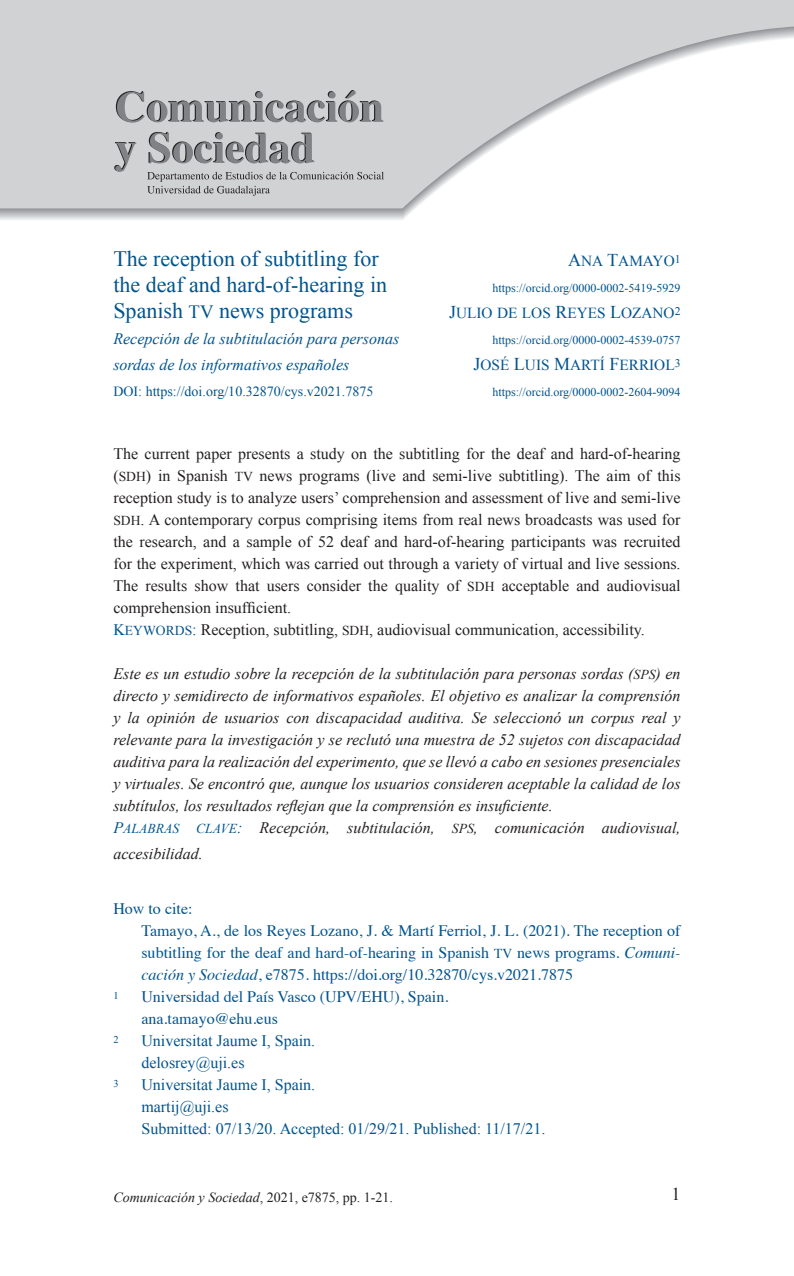
<style>
.page{position:relative;width:794px;height:1276px;background:#fff}
.page>*{position:absolute;margin:0;border:0;box-sizing:border-box;transform-origin:0 0}
.t1{font:22px/26px "Times New Roman";color:#00548e}
.t2{font:18px "Times New Roman";color:#231f20}
.t3{font:16px/22px "Times New Roman";color:#231f20}
.t4{font:italic 16px/22px "Times New Roman";color:#231f20;text-align:justify}
.t5{font:16px/22px "Times";color:#00548e}
.t6{font:16px/22px "Times New Roman";color:#00548e}
.t7{font:italic 16px/26px "Times New Roman";color:#00548e}
.t8{font:15.4px "Times New Roman PSMT SC850";color:#00548e}
.t9{font:14px "Times New Roman";color:#00548e}
.t10{font:italic 14px "Times New Roman";color:#231f20}
.t11{font:13.6px "Times New Roman PS Italic MT SC850";color:#00548e}
.t12{font:12px "Times New Roman";color:#00548e}
.t13{font:10.4px "Times New Roman";color:#00548e}
.t14{font:10.4px "Times";color:#00548e}
.s1{font-family:"Times New Roman PSMT SC850";font-size:18.8px}
.s2{font-size:18px}
.s3{font-family:"Times New Roman PSMT SC850";font-size:13.6px}
.s4{font-family:"Times New Roman PSMT SC850";color:#00548e}
.s5{font-family:"Times New Roman PSMT SC850";font-size:13.6px;color:#00548e}
.s6{font-family:"Times New Roman PS Italic MT SC850";font-style:normal;font-size:13.6px}
.s7{font-size:16px}
.s8{font-family:"Times New Roman PS Italic MT SC850";font-style:normal;font-size:13.6px;color:#00548e}
.s9{font-family:"Times New Roman PS Italic MT SC850";font-style:normal;color:#00548e}
.s10{font-family:"Times Roman SC850";font-size:13.6px}
.s11{font-style:italic}
.s12{font-style:normal}
</style>
<div class="page">
<svg style="left:0;top:0;width:794px;height:208px;fill:#d1d2d4"></svg>
<svg style="left:116px;top:90px;width:267px;height:33px;background:#a9aaac"></svg>
<svg style="left:114px;top:142px;width:22px;height:30px"></svg>
<svg style="left:148px;top:132px;width:166px;height:31px;background:#a3a4a7"></svg>
<svg style="left:147px;top:172px;width:237px;height:24px;background:#bcbcbe"></svg>
<h1 class="t1" style="left:113px;top:245px;width:275px">The reception of subtitling for the deaf and hard-of-hearing in<br>Spanish <span class="s1">TV</span> news programs</h1>
<p class="t7" style="left:113px;top:325px;width:287px">Recepción de la subtitulación para personas sordas de los informativos españoles</p>
<p class="t9" style="left:113px;top:382px;width:261px">DOI: https://doi.org/10.32870/cys.v2021.7875</p>
<p class="t8" style="left:568px;top:251px;width:114px"><span class="s2">A</span>NA <span class="s2">T</span>AMAYO<sup>1</sup></p>
<p class="t12" style="left:492px;top:280px;width:190px">https://orcid.org/0000-0002-5419-5929</p>
<p class="t8" style="left:449px;top:303px;width:233px"><span class="s2">J</span>ULIO DE LOS <span class="s2">R</span>EYES <span class="s2">L</span>OZANO<sup>2</sup></p>
<p class="t12" style="left:492px;top:332px;width:190px">https://orcid.org/0000-0002-4539-0757</p>
<p class="t8" style="left:473px;top:355px;width:208px"><span class="s2">J</span>OSÉ <span class="s2">L</span>UIS <span class="s2">M</span>ARTÍ <span class="s2">F</span>ERRIOL<sup>3</sup></p>
<p class="t12" style="left:492px;top:384px;width:190px">https://orcid.org/0000-0002-2604-9094</p>
<p class="t3" style="left:113px;top:443px;width:568px">The current paper presents a study on the subtitling for the deaf and hard-of-hearing (<span class="s3">SDH</span>) in Spanish <span class="s3">TV</span> news programs (live and semi-live subtitling). The aim of this reception study is to analyze users’ comprehension and assessment of live and semi-live <span class="s3">SDH</span>. A contemporary corpus comprising items from real news broadcasts was used for the research, and a sample of 52 deaf and hard-of-hearing participants was recruited for the experiment, which was carried out through a variety of virtual and live sessions.<br>The results show that users consider the quality of <span class="s3">SDH</span> acceptable and audiovisual comprehension insufficient.<br><span class="s4">K</span><span class="s5">EYWORDS</span><span class="s4">:</span> Reception, subtitling, <span class="s3">SDH</span>, audiovisual communication, accessibility.</p>
<p class="t4" style="left:113px;top:662px;width:568px">Este es un estudio sobre la recepción de la subtitulación para personas sordas (<span class="s6">SPS</span>) en directo y semidirecto de informativos españoles. El objetivo es analizar la comprensión y la opinión de usuarios con discapacidad auditiva. Se seleccionó un corpus real y relevante para la investigación y se reclutó una muestra de 52 sujetos con discapacidad auditiva para la realización del experimento, que se llevó a cabo en sesiones presenciales y virtuales. Se encontró que, aunque los usuarios consideren aceptable la calidad de los subtítulos, los resultados reflejan que la comprensión es insuficiente.</p>
<p class="t11" style="left:113px;top:819px;width:67px"><span class="s7">P</span>ALABRAS</p>
<p class="t4" style="left:113px;top:814px;width:568px;line-height:26px;text-indent:83px"><span class="s8">CLAVE</span><span class="s9">:</span> Recepción, subtitulación, <span class="s6">SPS</span>, comunicación audiovisual, accesibilidad.</p>
<p class="t5" style="left:141px;top:896px;width:540px;text-indent:-28px">How to cite:<br>Tamayo, A., de los Reyes Lozano, J. &amp; Martí Ferriol, J. L. (2021). The reception of subtitling for the deaf and hard-of-hearing in Spanish <span class="s10">tv</span> news programs. <span class="s11">Comuni&shy;cación y Sociedad</span>, e7875. https://doi.org/10.32870/cys.v2021.7875</p>
<p class="t14" style="left:113px;top:986px;width:7px">1</p>
<p class="t5" style="left:141px;top:984px;width:308px">Universidad del País Vasco (UPV/EHU), Spain. ana.tamayo@ehu.eus</p>
<p class="t13" style="left:113px;top:1033px;width:7px">2</p>
<p class="t6" style="left:141px;top:1029px;width:175px">Universitat Jaume I, Spain. delosrey@uji.es</p>
<p class="t13" style="left:113px;top:1077px;width:7px">3</p>
<p class="t6" style="left:141px;top:1073px;width:405px">Universitat Jaume I, Spain.<br>martij@uji.es<br>Submitted: 07/13/20. Accepted: 01/29/21. Published: 11/17/21.</p>
<p class="t10" style="left:113px;top:1188px;width:281px">Comunicación y Sociedad<span class="s12">, 2021, e7875, pp. 1-21.</span></p>
<p class="t2" style="left:671px;top:1182px;width:10px">1</p>
</div>
